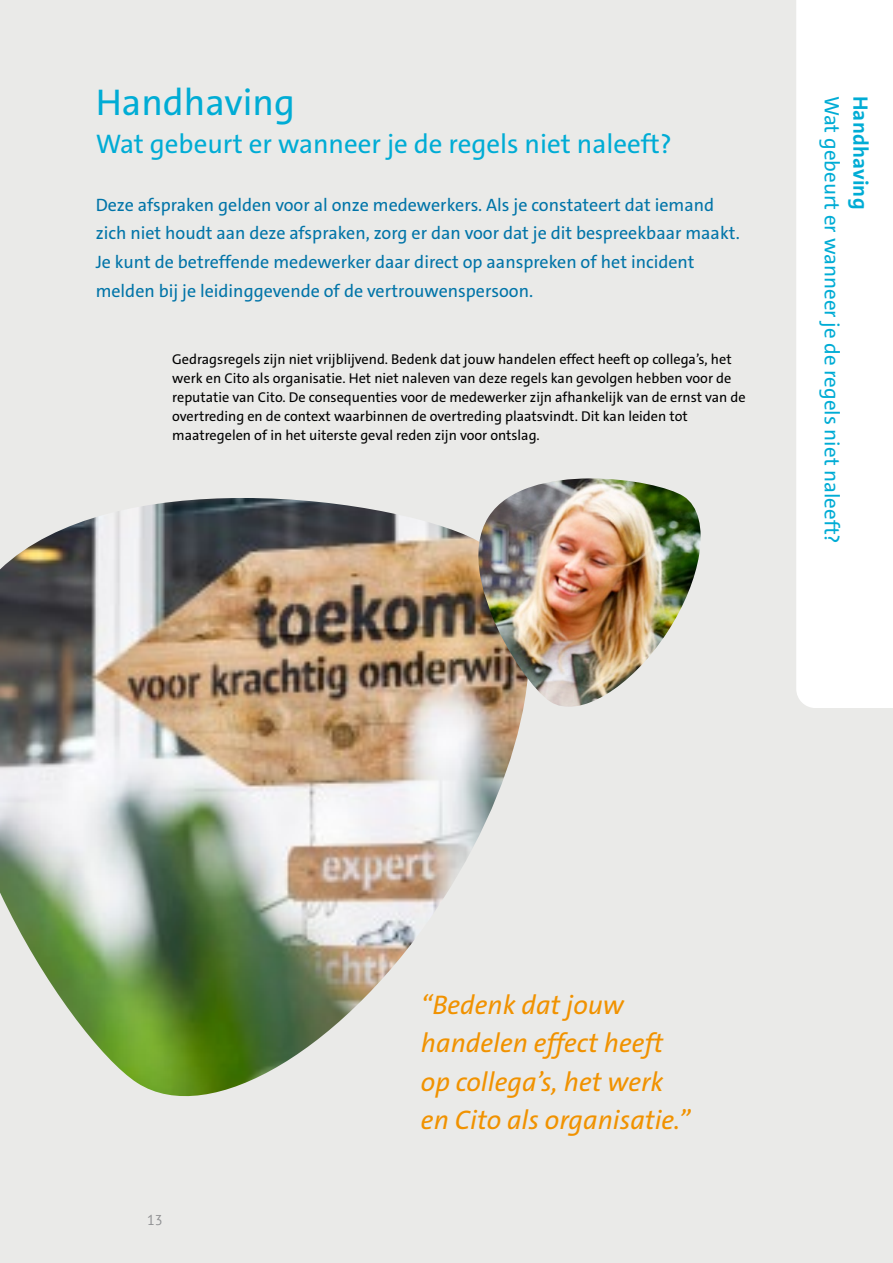
<style>
.page{position:relative;width:893px;height:1263px;background:#eaeae8}
.page>*{position:absolute;margin:0;border:0;box-sizing:border-box;transform-origin:0 0}
.t1{font:37.5px "The Sans Cito";color:#00acd5}
.t2{font:italic 27px/38.2px "The Sans Cito";color:#f19200}
.t3{font:27px "The Sans Cito";color:#00acd5}
.t4{font:21px/28.7px "The Sans Cito";color:#00acd5}
.t5{font:18px/28.7px "The Sans Cito";color:#0074a8}
.t6{font:14.25px/19.2px "The Sans Cito";color:#000}
.t7{font:14.25px "PT Sans";color:#8f9092}
.s1{font-weight:700}
.s2{color:#fff}
</style>
<div class="page">
<div style="left:796px;top:0;width:97px;height:708px;background:#fff"></div>
<img style="left:0;top:498px;width:524px;height:598px">
<img style="left:477px;top:478px;width:224px;height:230px">
<h1 class="t1" style="left:96px;top:78px;width:201px">Handhaving</h1>
<h2 class="t3" style="left:96px;top:127px;width:577px">Wat gebeurt er wanneer je de regels niet naleeft?</h2>
<p class="t5" style="left:96px;top:190px;width:646px">Deze afspraken gelden voor al onze medewerkers. Als je constateert dat iemand zich niet houdt aan deze afspraken, zorg er dan voor dat je dit bespreekbaar maakt.<br>Je kunt de betreffende medewerker daar direct op aanspreken of het incident melden bij je leidinggevende of de vertrouwenspersoon.</p>
<p class="t6" style="left:172px;top:349px;width:575px">Gedragsregels zijn niet vrijblijvend. Bedenk dat jouw handelen effect heeft op collega’s, het werk en Cito als organisatie. Het niet naleven van deze regels kan gevolgen hebben voor de reputatie van Cito. De consequenties voor de medewerker zijn afhankelijk van de ernst van de overtreding en de context waarbinnen de overtreding plaatsvindt. Dit kan leiden tot maatregelen of in het uiterste geval reden zijn voor ontslag.</p>
<h3 class="t4" style="left:875px;top:96px;width:449px;rotate:90deg"><span class="s1">Handhaving</span> <span class="s2">|<br></span>Wat gebeurt er wanneer je de regels niet naleeft?</h3>
<p class="t7" style="left:147px;top:1212px;width:17px">13</p>
<h2 class="t2" style="left:421px;top:986px;width:271px">“Bedenk dat jouw handelen effect heeft op collega’s, het werk en Cito als organisatie.”</h2>
</div>
